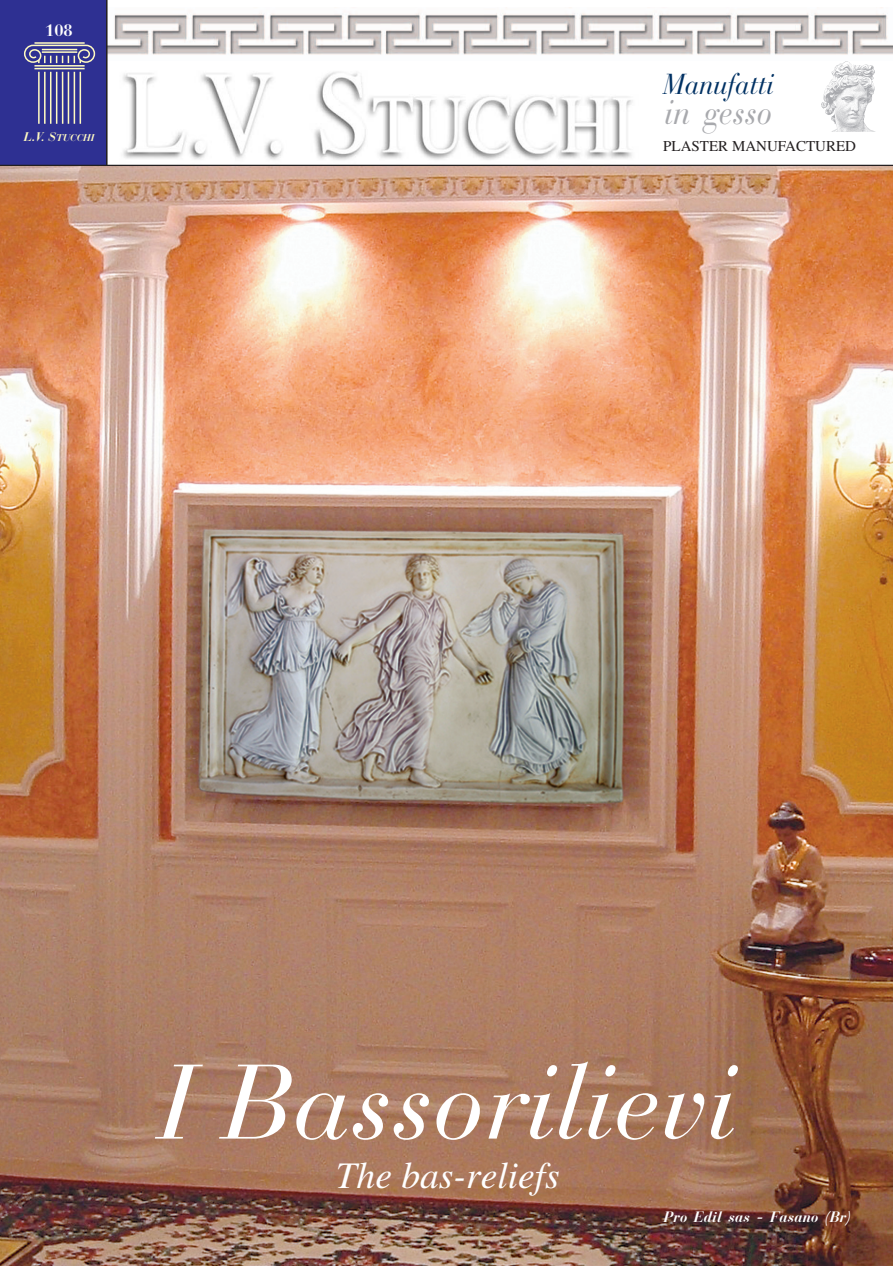
<style>
.page{position:relative;width:893px;height:1266px;background:#fff}
.page>*{position:absolute;margin:0;border:0;box-sizing:border-box;transform-origin:0 0}
.t1{font:italic 105px "Bauer Bodoni";color:#fff}
.t2{font:italic 37.5px "Times";color:#fff}
.t3{font:italic 34.5px "Bauer Bodoni";color:#a8a9ad;scale:.9 1}
.t4{font:italic 28.65px "Bauer Bodoni";color:#003163;scale:.9 1}
.t5{font:700 16.5px "Bauer Bodoni";color:#fff}
.t6{font:italic 700 15px "Bauer Bodoni";color:#fff}
.t7{font:15px "Times";color:#231f20}
.t8{font:italic 700 9.75px "Bauer Bodoni";color:#fffac2}
.s1{font-size:12.45px}
</style>
<div class="page">
<img style="left:109px;top:71px;width:552px;height:94px">
<img style="left:107px;top:8px;width:785px;height:52px">
<div style="left:0;top:0;width:107px;height:165px;background:#2e3092"></div>
<img style="left:821px;top:61px;width:54px;height:70px">
<hr style="left:50px;top:72px;width:1px;height:52px;background:#fffac2">
<hr style="left:56px;top:72px;width:1px;height:52px;background:#fffac2">
<hr style="left:62px;top:72px;width:1px;height:52px;background:#fffac2">
<hr style="left:44px;top:72px;width:2px;height:52px;background:#fffac2">
<hr style="left:38px;top:72px;width:2px;height:52px;background:#fffac2">
<hr style="left:68px;top:72px;width:1px;height:52px;background:#fffac2">
<hr style="left:74px;top:72px;width:1px;height:52px;background:#fffac2">
<hr style="left:80px;top:72px;width:1px;height:52px;background:#fffac2">
<hr style="left:34px;top:65px;width:51px;height:2px;background:#fffac2">
<hr style="left:34px;top:68px;width:51px;height:1px;background:#fffac2">
<svg style="left:24px;top:44px;width:72px;height:20px"></svg>
<hr style="left:34px;top:42px;width:51px;height:2px;background:#fffac2">
<hr style="left:106px;top:0;width:1px;height:165px;background:#231f20">
<hr style="left:0;top:165px;width:892px;height:1px;background:#231f20">
<img style="left:0;top:166px;width:892px;height:1100px">
<p class="t5" style="left:52px;top:22px;width:20px">84</p>
<p class="t5" style="left:45px;top:24px;width:29px">108</p>
<p class="t8" style="left:24px;top:134px;width:72px"><span class="s1">L.V. S</span>TUCCHI</p>
<h3 class="t4" style="left:663px;top:72px;width:124px">Manufatti</h3>
<h3 class="t3" style="left:664px;top:98px;width:121px">in gesso</h3>
<p class="t7" style="left:663px;top:141px;width:194px">PLASTER MANUFACTURED</p>
<h1 class="t1" style="left:158px;top:1061px;width:579px">I Bassorilievi</h1>
<h2 class="t2" style="left:336px;top:1162px;width:225px">The bas-reliefs</h2>
<p class="t6" style="left:663px;top:1210px;width:189px">Pro Edil sas - Fasano (Br)</p>
</div>
